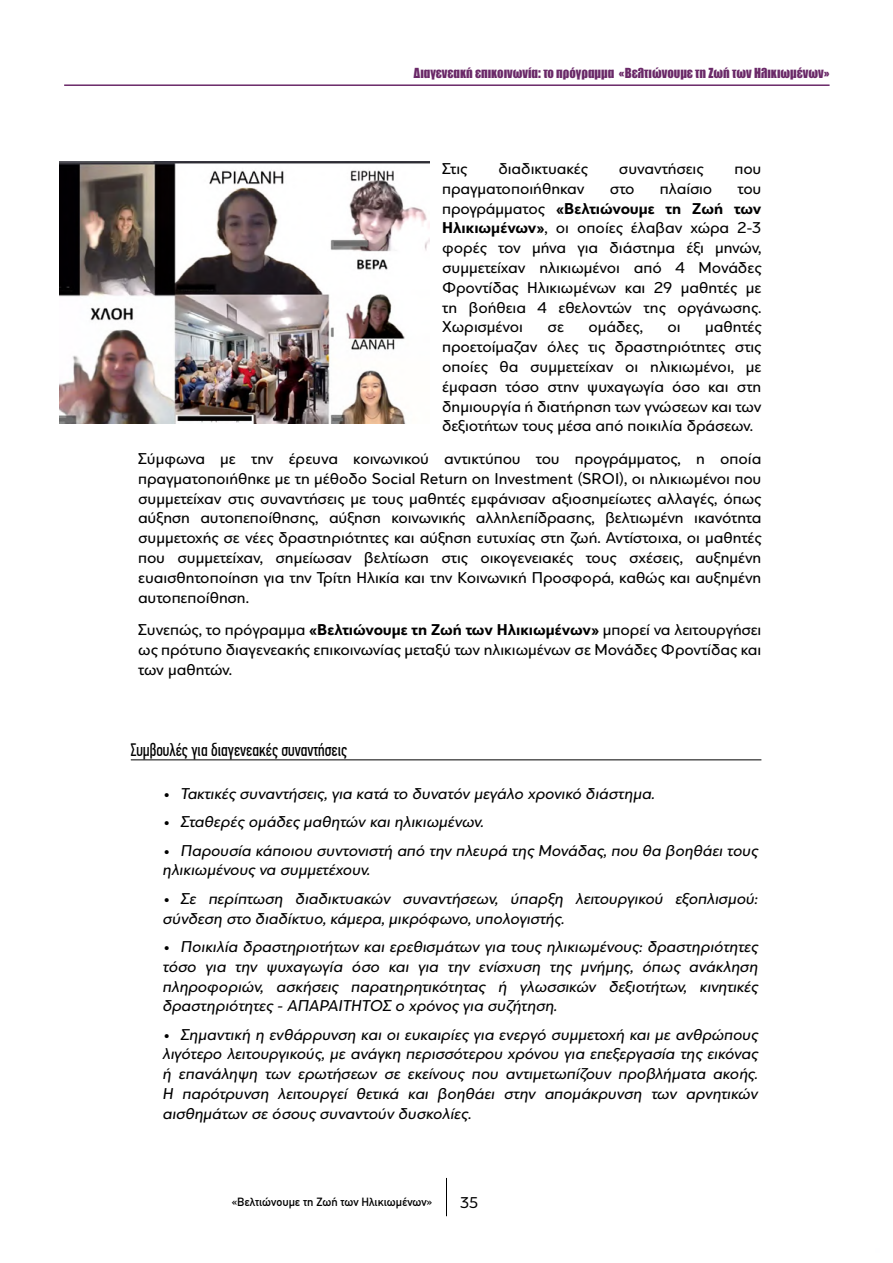
<style>
.page{position:relative;width:893px;height:1263px;background:#fff}
.page>*{position:absolute;margin:0;border:0;box-sizing:border-box;transform-origin:0 0}
.t1{font:18px "PF Din Text Comp Pro";color:#000}
.t2{font:16.5px/19.8px "Eurobank Sans";color:#000;text-align:justify}
.t3{font:italic 16.5px/19.8px "Eurobank Sans";color:#000}
.t4{font:900 13.5px "PF Fusion Sans";color:#6a2968}
.t5{font:500 12px "PF Din Text";color:#000}
.s1{font-weight:700}
</style>
<div class="page">
<img style="left:60px;top:162px;width:369px;height:262px">
<hr style="left:131px;top:759px;width:630px;height:1px;background:#000">
<hr style="left:64px;top:84px;width:766px;height:2px;background:#6a2968">
<hr style="left:446px;top:1178px;width:1px;height:38px;background:#000">
<p class="t4" style="left:413px;top:65px;width:418px">Διαγενεακή επικοινωνία: το πρόγραμμα «Βελτιώνουμε τη Ζωή των Ηλικιωμένων»</p>
<p class="t2" style="left:442px;top:159px;width:27px">Στις</p>
<p class="t2" style="left:498px;top:159px;width:91px">διαδικτυακές</p>
<p class="t2" style="left:619px;top:159px;width:86px">συναντήσεις</p>
<p class="t2" style="left:734px;top:159px;width:28px">που</p>
<p class="t2" style="left:442px;top:179px;width:144px">πραγματοποιήθηκαν</p>
<p class="t2" style="left:610px;top:179px;width:26px">στο</p>
<p class="t2" style="left:660px;top:179px;width:54px">πλαίσιο</p>
<p class="t2" style="left:442px;top:179px;width:321px;text-indent:295px">του προγράμματος <span class="s1">«Βελτιώνουμε τη Ζωή των Ηλικιωμένων»</span>, οι οποίες έλαβαν χώρα 2-3 φορές τον μήνα για διάστημα έξι μηνών, συμμετείχαν ηλικιωμένοι από 4 Μονάδες Φροντίδας Ηλικιωμένων και 29 μαθητές με τη βοήθεια 4 εθελοντών της οργάνωσης.<br>Χωρισμένοι</p>
<p class="t2" style="left:442px;top:317px;width:321px;text-indent:263px">μαθητές προετοίμαζαν όλες τις δραστηριότητες στις οποίες θα συμμετείχαν οι ηλικιωμένοι, με έμφαση τόσο στην ψυχαγωγία όσο και στη δημιουργία ή διατήρηση των γνώσεων και των δεξιοτήτων τους μέσα από ποικιλία δράσεων.</p>
<p class="t2" style="left:138px;top:449px;width:625px">Σύμφωνα με την έρευνα κοινωνικού αντικτύπου του προγράμματος, η οποία πραγματοποιήθηκε με τη μέθοδο Social Return on Investment (SROI), οι ηλικιωμένοι που συμμετείχαν στις συναντήσεις με τους μαθητές εμφάνισαν αξιοσημείωτες αλλαγές, όπως αύξηση αυτοπεποίθησης, αύξηση κοινωνικής αλληλεπίδρασης, βελτιωμένη ικανότητα συμμετοχής σε νέες δραστηριότητες και αύξηση ευτυχίας στη ζωή. Αντίστοιχα, οι μαθητές που συμμετείχαν, σημείωσαν βελτίωση στις οικογενειακές τους σχέσεις, αυξημένη ευαισθητοποίηση για την Τρίτη Ηλικία και την Κοινωνική Προσφορά, καθώς και αυξημένη αυτοπεποίθηση.</p>
<p class="t2" style="left:138px;top:620px;width:625px">Συνεπώς, το πρόγραμμα <span class="s1">«Βελτιώνουμε τη Ζωή των Ηλικιωμένων»</span> μπορεί να λειτουργήσει ως πρότυπο διαγενεακής επικοινωνίας μεταξύ των ηλικιωμένων σε Μονάδες Φροντίδας και των μαθητών.</p>
<p class="t2" style="left:548px;top:317px;width:18px">σε</p>
<p class="t2" style="left:588px;top:317px;width:56px">ομάδες,</p>
<p class="t2" style="left:667px;top:317px;width:15px">οι</p>
<p class="t1" style="left:131px;top:739px;width:218px">Συμβουλές για διαγενεακές συναντήσεις</p>
<p class="t3" style="left:163px;top:784px;width:494px">• Τακτικές συναντήσεις, για κατά το δυνατόν μεγάλο χρονικό διάστημα.</p>
<p class="t3" style="left:163px;top:812px;width:323px">• Σταθερές ομάδες μαθητών και ηλικιωμένων.</p>
<p class="t3" style="left:163px;top:840px;width:597px">• Παρουσία κάποιου συντονιστή από την πλευρά της Μονάδας, που θα βοηθάει τους ηλικιωμένους να συμμετέχουν.</p>
<p class="t3" style="left:163px;top:889px;width:597px">• Σε περίπτωση διαδικτυακών συναντήσεων, ύπαρξη λειτουργικού εξοπλισμού: σύνδεση στο διαδίκτυο, κάμερα, μικρόφωνο, υπολογιστής.</p>
<p class="t3" style="left:163px;top:937px;width:597px;text-align:justify">• Ποικιλία δραστηριοτήτων και ερεθισμάτων για τους ηλικιωμένους: δραστηριότητες τόσο για την ψυχαγωγία όσο και για την ενίσχυση της μνήμης, όπως ανάκληση πληροφοριών, ασκήσεις παρατηρητικότητας ή γλωσσικών δεξιοτήτων, κινητικές δραστηριότητες - ΑΠΑΡΑΙΤΗΤΟΣ ο χρόνος για συζήτηση.</p>
<p class="t3" style="left:163px;top:1024px;width:597px;text-align:justify">• Σημαντική η ενθάρρυνση και οι ευκαιρίες για ενεργό συμμετοχή και με ανθρώπους λιγότερο λειτουργικούς, με ανάγκη περισσότερου χρόνου για επεξεργασία της εικόνας ή επανάληψη των ερωτήσεων σε εκείνους που αντιμετωπίζουν προβλήματα ακοής.<br>Η παρότρυνση λειτουργεί θετικά και βοηθάει στην απομάκρυνση των αρνητικών αισθημάτων σε όσους συναντούν δυσκολίες.</p>
<p class="t5" style="left:232px;top:1195px;width:202px">«Βελτιώνουμε τη Ζωή των Ηλικιωμένων»</p>
<p class="t2" style="left:460px;top:1192px;width:19px">35</p>
</div>
